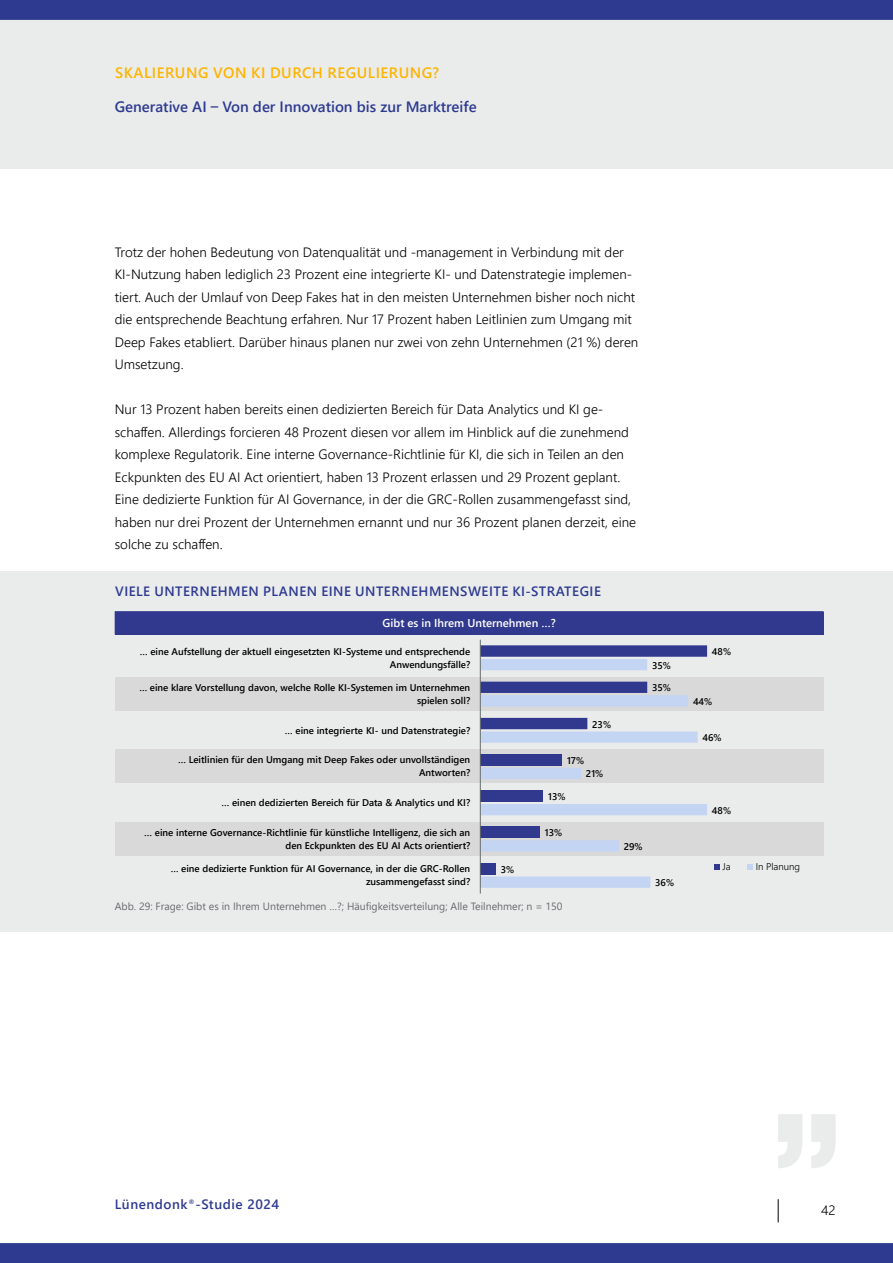
<style>
.page{position:relative;width:893px;height:1263px;background:#fff}
.page>*{position:absolute;margin:0;border:0;box-sizing:border-box;transform-origin:0 0}
.t1{font:600 15px "Segoe UI";color:#2e3a90}
.t2{font:600 15px "Segoe UI";color:#ffb400}
.t3{font:300 13.5px/22.5px "Segoe UI";color:#000}
.t4{font:600 13.5px "Segoe UI";letter-spacing:.035em;color:#2e3a90}
.t5{font:600 11.4px "Segoe UI";color:#fff}
.t6{font:10.5px "Segoe UI";color:#676c6e}
.t7{font:600 9.75px/12.9px "Segoe UI";color:#000;text-align:right}
.t8{font:300 9.75px "Segoe UI";color:#000}
</style>
<div class="page">
<div style="left:0;top:0;width:893px;height:169px;background:#eaecec"></div>
<svg style="left:778px;top:1199px;width:1px;height:23px"></svg>
<div style="left:0;top:1243px;width:893px;height:20px;background:#2e3a90"></div>
<svg style="left:778px;top:1114px;width:58px;height:54px"></svg>
<div style="left:0;top:0;width:893px;height:20px;background:#2e3a90"></div>
<div style="left:0;top:572px;width:893px;height:360px;background:#eaecec"></div>
<div style="left:115px;top:822px;width:708px;height:34px;background:#d9d9d9"></div>
<div style="left:115px;top:749px;width:708px;height:33px;background:#d9d9d9"></div>
<div style="left:115px;top:677px;width:708px;height:34px;background:#d9d9d9"></div>
<div style="left:115px;top:612px;width:708px;height:22px;background:#31398e"></div>
<div style="left:115px;top:611px;width:708px;height:24px;border:1px solid #31398e"></div>
<svg style="left:481px;top:729px;width:226px;height:159px"></svg>
<div style="left:480px;top:863px;width:16px;height:11px;background:#31398e"></div>
<div style="left:480px;top:827px;width:60px;height:11px;background:#31398e"></div>
<div style="left:480px;top:790px;width:63px;height:12px;background:#31398e"></div>
<div style="left:480px;top:754px;width:82px;height:11px;background:#31398e"></div>
<svg style="left:481px;top:645px;width:226px;height:84px"></svg>
<hr style="left:480px;top:640px;width:1px;height:253px;background:#676c6e">
<svg style="left:714px;top:864px;width:6px;height:6px"></svg>
<svg style="left:747px;top:864px;width:6px;height:6px"></svg>
<p class="t2" style="left:115px;top:58px;width:19px">Skalierung</p>
<p class="t2" style="left:213px;top:58px;width:12px">von</p>
<p class="t2" style="left:251px;top:58px;width:30px">KI durch</p>
<p class="t2" style="left:328px;top:58px;width:21px">Regulierung</p>
<p class="t2" style="left:433px;top:58px;width:8px">?</p>
<p class="t1" style="left:115px;top:92px;width:363px">Generative AI – Von der Innovation bis zur Marktreife</p>
<p class="t3" style="left:115px;top:239px;width:525px">Trotz der hohen Bedeutung von Datenqualität und -management in Verbindung mit der KI-Nutzung haben lediglich 23 Prozent eine integrierte KI- und Datenstrategie implemen&shy;tiert. Auch der Umlauf von Deep Fakes hat in den meisten Unternehmen bisher noch nicht die entsprechende Beachtung erfahren. Nur 17 Prozent haben Leitlinien zum Umgang mit Deep Fakes etabliert. Darüber hinaus planen nur zwei von zehn Unternehmen (21 %) deren Umsetzung.</p>
<p class="t3" style="left:115px;top:397px;width:523px">Nur 13 Prozent haben bereits einen dedizierten Bereich für Data Analytics und KI ge&shy;schaffen. Allerdings forcieren 48 Prozent diesen vor allem im Hinblick auf die zunehmend komplexe Regulatorik. Eine interne Governance-Richtlinie für KI, die sich in Teilen an den Eckpunkten des EU AI Act orientiert, haben 13 Prozent erlassen und 29 Prozent geplant.<br>Eine dedizierte Funktion für AI Governance, in der die GRC-Rollen zusammengefasst sind, haben nur drei Prozent der Unternehmen ernannt und nur 36 Prozent planen derzeit, eine solche zu schaffen.</p>
<p class="t4" style="left:115px;top:579px;width:487px">VIELE UNTERNEHMEN PLANEN EINE UNTERNEHMENSWEITE KI-STRATEGIE</p>
<p class="t5" style="left:383px;top:612px;width:175px">Gibt es in Ihrem Unternehmen …?</p>
<p class="t7" style="left:140px;top:644px;width:332px">… eine Aufstellung der aktuell eingesetzten KI-Systeme und entsprechende<br>Anwendungsfälle?</p>
<p class="t7" style="left:139px;top:680px;width:332px">… eine klare Vorstellung davon, welche Rolle KI-Systemen im Unternehmen spielen soll?</p>
<p class="t7" style="left:285px;top:723px;width:187px">… eine integrierte KI- und Datenstrategie?</p>
<p class="t7" style="left:592px;top:717px;width:21px">23%</p>
<p class="t7" style="left:178px;top:753px;width:294px">… Leitlinien für den Umgang mit Deep Fakes oder unvollständigen<br>Antworten?</p>
<p class="t7" style="left:567px;top:753px;width:19px">17%</p>
<p class="t7" style="left:586px;top:767px;width:19px">21%</p>
<p class="t7" style="left:221px;top:795px;width:250px">… einen dedizierten Bereich für Data &amp; Analytics und KI?</p>
<p class="t7" style="left:548px;top:789px;width:19px">13%</p>
<p class="t7" style="left:144px;top:825px;width:328px">… eine interne Governance-Richtlinie für künstliche Intelligenz, die sich an den Eckpunkten des EU AI Acts orientiert?</p>
<p class="t7" style="left:545px;top:826px;width:19px">13%</p>
<p class="t7" style="left:171px;top:861px;width:301px">… eine dedizierte Funktion für AI Governance, in der die GRC-Rollen zusammengefasst sind?</p>
<p class="t7" style="left:501px;top:862px;width:15px">3%</p>
<p class="t6" style="left:115px;top:897px;width:449px">Abb. 29: Frage: Gibt es in Ihrem Unternehmen …?; Häufigkeitsverteilung; Alle Teilnehmer; n = 150</p>
<p class="t7" style="left:652px;top:658px;width:21px">35%</p>
<p class="t7" style="left:652px;top:681px;width:21px">35%</p>
<p class="t7" style="left:624px;top:839px;width:21px">29%</p>
<p class="t7" style="left:655px;top:875px;width:21px">36%</p>
<p class="t7" style="left:712px;top:644px;width:21px">48%</p>
<p class="t7" style="left:693px;top:694px;width:21px">44%</p>
<p class="t7" style="left:702px;top:730px;width:21px">46%</p>
<p class="t7" style="left:712px;top:803px;width:21px">48%</p>
<p class="t8" style="left:723px;top:857px;width:10px">Ja</p>
<p class="t8" style="left:756px;top:857px;width:46px">In Planung</p>
<p class="t4" style="left:115px;top:1191px;width:166px">Lünendonk<sup>®</sup>-Studie 2024</p>
<p class="t3" style="left:821px;top:1197px;width:16px">42</p>
</div>
